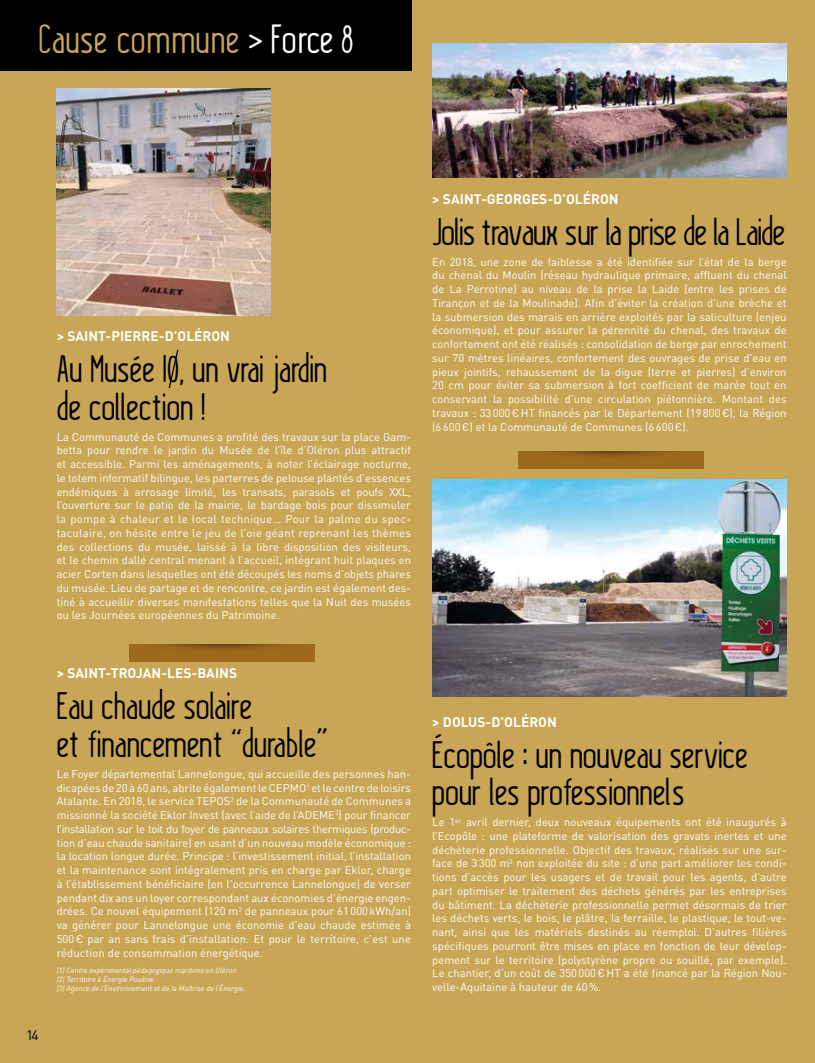
<style>
.page{position:relative;width:815px;height:1063px;background:#c9a556}
.page>*{position:absolute;margin:0;border:0;box-sizing:border-box;transform-origin:0 0}
.t1{font:40px "Kraftstoff";letter-spacing:.025em;color:#c9a556}
.t2{font:37.5px/37.5px "Kraftstoff";letter-spacing:.01em;color:#000}
.t3{font:37.5px "Kraftstoff";letter-spacing:-.01em;color:#000}
.t4{font:700 13.75px "DINOT";color:#fff}
.t5{font:13.75px "DINOT";color:#000}
.t6{font:11.25px/13.8px "DINOT";color:#fff;text-align:justify}
.t7{font:italic 7.5px/9px "DINOT";color:#fff}
.s1{color:#fff}
</style>
<div class="page">
<div style="left:0;top:0;width:411px;height:71px;background:#000"></div>
<hr style="left:814px;top:0;width:1px;height:71px;background:#9666a8">
<svg style="left:168px;top:349px;width:11px;height:40px"></svg>
<img style="left:57px;top:89px;width:213px;height:226px">
<img style="left:432px;top:43px;width:355px;height:135px">
<img style="left:432px;top:479px;width:355px;height:218px">
<svg style="left:129px;top:644px;width:186px;height:18px;background:#98661b"></svg>
<svg style="left:518px;top:451px;width:186px;height:18px;background:#98661b"></svg>
<h1 class="t1" style="left:39px;top:14px;width:316px">Cause commune <span class="s1">&gt; Force 8</span></h1>
<p class="t4" style="left:57px;top:327px;width:175px">&gt; SAINT-PIERRE-D’OLÉRON</p>
<h2 class="t2" style="left:57px;top:351px;width:272px">Au Musée I0, un vrai jardin de collection !</h2>
<p class="t6" style="left:57px;top:429px;width:356px">La Communauté de Communes a profité des travaux sur la place Gam&shy;betta pour rendre le jardin du Musée de l’île d’Oléron plus attractif et accessible. Parmi les aménagements, à noter l’éclairage nocturne, le totem informatif bilingue, les parterres de pelouse plantés d’essences endémiques à arrosage limité, les transats, parasols et poufs XXL, l’ouverture sur le patio de la mairie, le bardage bois pour dissimuler la pompe à chaleur et le local technique… Pour la palme du spec&shy;taculaire, on hésite entre le jeu de l’oie géant reprenant les thèmes des collections du musée, laissé à la libre disposition des visiteurs, et le chemin dallé central menant à l’accueil, intégrant huit plaques en acier Corten dans lesquelles ont été découpés les noms d’objets phares du musée. Lieu de partage et de rencontre, ce jardin est également des&shy;tiné à accueillir diverses manifestations telles que la Nuit des musées ou les Journées européennes du Patrimoine.</p>
<p class="t5" style="left:26px;top:1027px;width:14px">14</p>
<p class="t4" style="left:57px;top:664px;width:182px">&gt; SAINT-TROJAN-LES-BAINS</p>
<h2 class="t2" style="left:57px;top:688px;width:273px">Eau chaude solaire<br>et financement “durable”</h2>
<p class="t6" style="left:57px;top:767px;width:356px">Le Foyer départemental Lannelongue, qui accueille des personnes han&shy;dicapées de 20 à 60 ans, abrite également le CEPMO<sup>1</sup> et le centre de loisirs Atalante. En 2018, le service TEPOS<sup>2</sup> de la Communauté de Communes a missionné la société Eklor Invest (avec l’aide de l’ADEME<sup>3</sup>) pour financer l’installation sur le toit du foyer de panneaux solaires thermiques (produc&shy;tion d’eau chaude sanitaire) en usant d’un nouveau modèle économique : la location longue durée. Principe : l’investissement initial, l’installation et la maintenance sont intégralement pris en charge par Eklor, charge à l’établissement bénéficiaire (en l'occurrence Lannelongue) de verser pendant dix ans un loyer correspondant aux économies d’énergie engen&shy;drées. Ce nouvel équipement (120 m<sup>2</sup> de panneaux pour 61000kWh/an) va générer pour Lannelongue une économie d’eau chaude estimée à 500€ par an sans frais d’installation. Et pour le territoire, c’est une réduction de consommation énergétique.</p>
<p class="t7" style="left:57px;top:965px;width:190px">(1) Centre expérimental pédagogique maritime en Oléron (2) Territoire à Énergie Positive<br>(3) Agence de l’Environnement et de la Maîtrise de l’Énergie.</p>
<p class="t4" style="left:432px;top:190px;width:188px">&gt; SAINT-GEORGES-D’OLÉRON</p>
<h2 class="t3" style="left:432px;top:208px;width:354px">Jolis travaux sur la prise de la Laide</h2>
<p class="t6" style="left:432px;top:254px;width:356px">En 2018, une zone de faiblesse a été identifiée sur l’état de la berge du chenal du Moulin (réseau hydraulique primaire, affluent du chenal de La Perrotine) au niveau de la prise la Laide (entre les prises de Tirançon et de la Moulinade). Afin d’éviter la création d’une brèche et la submersion des marais en arrière exploités par la saliculture (enjeu économique), et pour assurer la pérennité du chenal, des travaux de confortement ont été réalisés : consolidation de berge par enrochement sur 70 mètres linéaires, confortement des ouvrages de prise d’eau en pieux jointifs, rehaussement de la digue (terre et pierres) d’environ 20 cm pour éviter sa submersion à fort coefficient de marée tout en conservant la possibilité d’une circulation piétonnière. Montant des travaux : 33000€HT financés par le Département (19800€), la Région (6600€) et la Communauté de Communes (6600€).</p>
<p class="t4" style="left:432px;top:713px;width:126px">&gt; DOLUS-D’OLÉRON</p>
<h2 class="t2" style="left:432px;top:737px;width:317px">Écopôle : un nouveau service pour les professionnels</h2>
<p class="t6" style="left:432px;top:815px;width:356px">Le 1<sup>er</sup> avril dernier, deux nouveaux équipements ont été inaugurés à l’Ecopôle : une plateforme de valorisation des gravats inertes et une déchèterie professionnelle. Objectif des travaux, réalisés sur une sur&shy;face de 3300 m<sup>2</sup> non exploitée du site : d’une part améliorer les condi&shy;tions d’accès pour les usagers et de travail pour les agents, d’autre part optimiser le traitement des déchets générés par les entreprises du bâtiment. La déchèterie professionnelle permet désormais de trier les déchets verts, le bois, le plâtre, la ferraille, le plastique, le tout-ve&shy;nant, ainsi que les matériels destinés au réemploi. D’autres filières spécifiques pourront être mises en place en fonction de leur dévelop&shy;pement sur le territoire (polystyrène propre ou souillé, par exemple).<br>Le chantier, d’un coût de 350000€HT a été financé par la Région Nou&shy;velle-Aquitaine à hauteur de 40%.</p>
</div>
